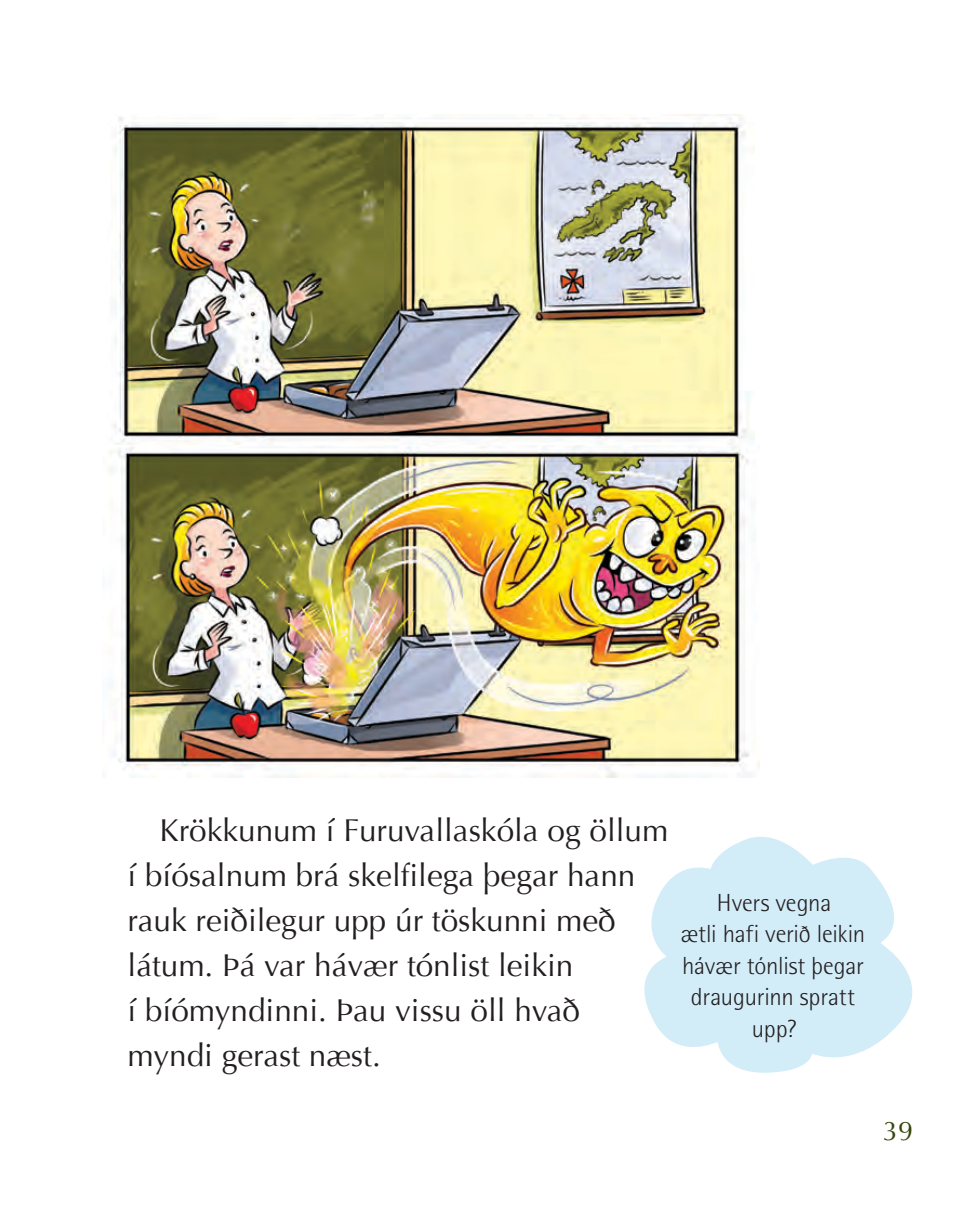
<style>
.page{position:relative;width:957px;height:1212px;background:#fff}
.page>*{position:absolute;margin:0;border:0;box-sizing:border-box;transform-origin:0 0}
.t1{font:31.5px/45px "Optima";color:#231f20}
.t2{font:27px "Optima";color:#33460d}
.t3{font:300 24.75px/31.5px "Rotis Semi Sans";letter-spacing:-.005em;color:#231f20;text-align:center}
</style>
<div class="page">
<img style="left:113px;top:115px;width:641px;height:331px">
<img style="left:109px;top:446px;width:650px;height:331px">
<svg style="left:644px;top:836px;width:269px;height:237px;fill:#d2ecf8"></svg>
<p class="t1" style="left:128px;top:808px;width:542px;text-indent:32px">Krökkunum í Furuvallaskóla og öllum í bíósalnum brá skelfilega þegar hann rauk reiðilegur upp úr töskunni með látum. Þá var hávær tónlist leikin<br>í bíómyndinni. Þau vissu öll hvað myndi gerast næst.</p>
<p class="t3" style="left:681px;top:886px;width:186px">Hvers vegna<br>ætli hafi verið leikin hávær tónlist þegar draugurinn spratt upp?</p>
<p class="t2" style="left:883px;top:1115px;width:32px">39</p>
</div>
